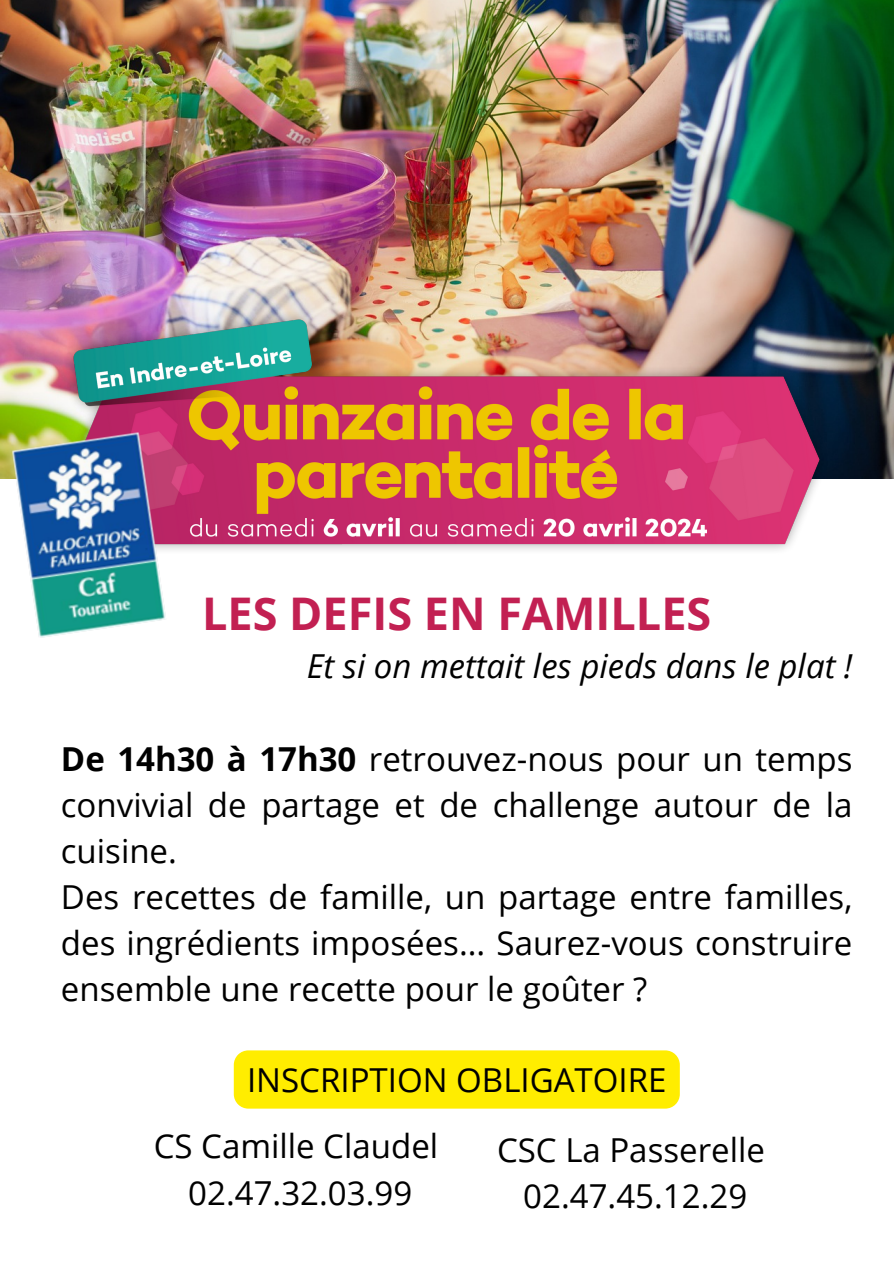
<style>
.page{position:relative;width:894px;height:1264px;background:#fff}
.page>*{position:absolute;margin:0;border:0;box-sizing:border-box;transform-origin:0 0}
.t1{font:700 45px "Open Sans";color:#c22052}
.t2{font:33px/46.2px "Open Sans";color:#000;text-align:justify}
.t3{font:italic 33px "Open Sans";color:#000}
.s1{font-weight:700}
</style>
<div class="page">
<img style="left:0;top:0;width:893px;height:478px">
<img style="left:61px;top:306px;width:771px;height:244px">
<img style="left:10px;top:430px;width:159px;height:208px">
<div style="left:234px;top:1050px;width:445px;height:58px;background:#ffed00"></div>
<p class="t1" style="left:202px;top:581px;width:510px">LES DEFIS EN FAMILLES</p>
<p class="t3" style="left:306px;top:643px;width:547px">Et si on mettait les pieds dans le plat !</p>
<p class="t2" style="left:61px;top:734px;width:792px"><span class="s1">De 14h30 à 17h30</span> retrouvez-nous pour un temps convivial de partage et de challenge autour de la cuisine.</p>
<p class="t2" style="left:61px;top:873px;width:792px">Des recettes de famille, un partage entre familles, des ingrédients imposées... Saurez-vous construire ensemble une recette pour le goûter ?</p>
<p class="t2" style="left:247px;top:1055px;width:421px">INSCRIPTION OBLIGATOIRE</p>
<h1 class="t2" style="left:154px;top:1122px;width:286px">CS Camille Claudel</h1>
<p class="t2" style="left:188px;top:1168px;width:225px">02.47.32.03.99</p>
<p class="t2" style="left:497px;top:1125px;width:269px">CSC La Passerelle</p>
<p class="t2" style="left:523px;top:1171px;width:225px">02.47.45.12.29</p>
</div>
